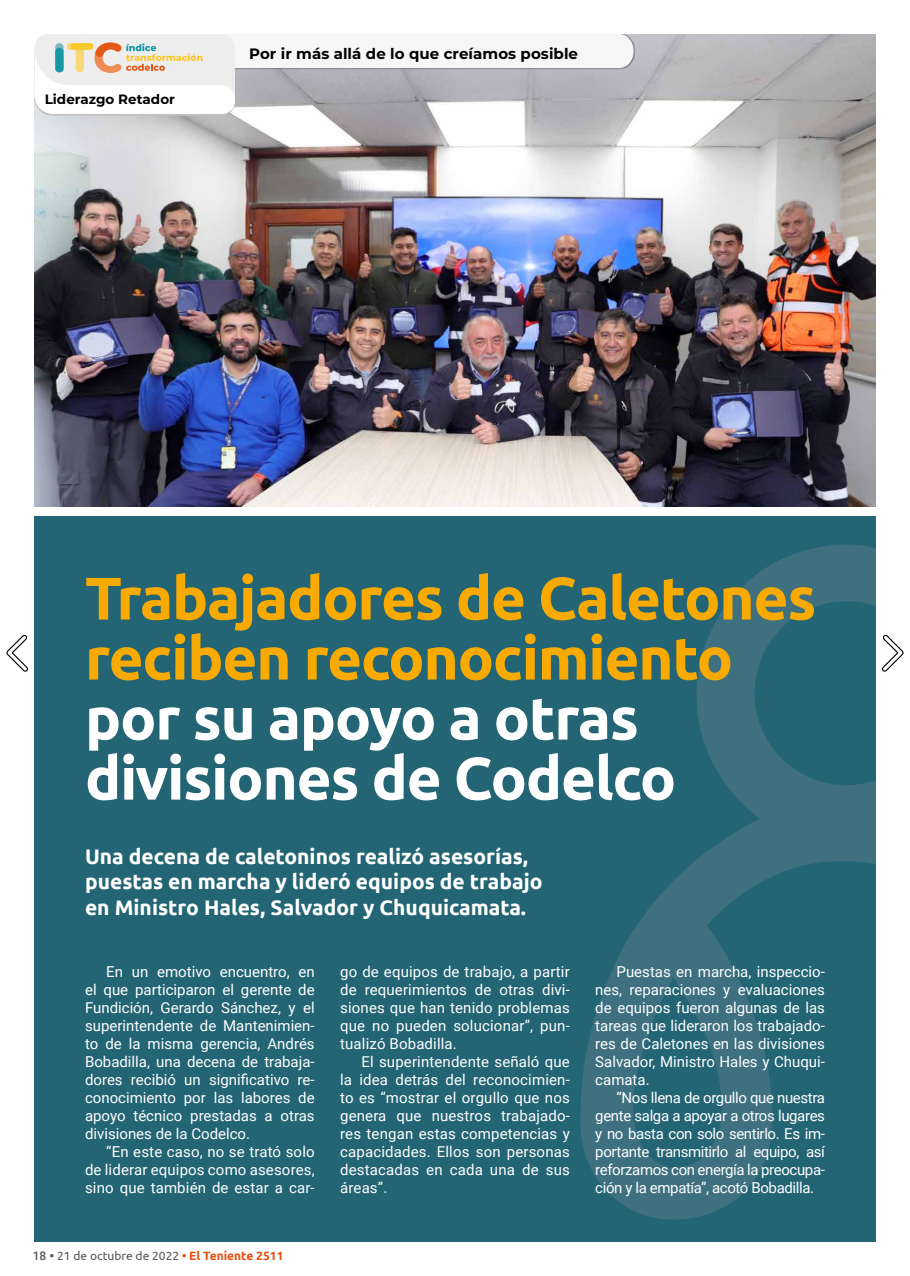
<style>
.page{position:relative;width:910px;height:1276px;background:#fff}
.page>*{position:absolute;margin:0;border:0;box-sizing:border-box;transform-origin:0 0}
.t1{font:700 60px/60px "Ubuntu";letter-spacing:-.02em;color:#f8aa00}
.t2{font:700 60px/60px "Ubuntu";letter-spacing:-.02em;color:#fff}
.t3{font:700 21px/25.5px "Ubuntu";color:#fff}
.t4{font:15px/18px "Roboto";color:#fff;text-align:justify}
.t5{font:700 15px "Montserrat";letter-spacing:.005em;color:#000}
.t6{font:700 13.5px "Montserrat";color:#000}
.t7{font:12px "Ubuntu";color:#575756}
.s1{font-family:"Roboto";font-weight:500}
.s2{font-weight:700}
.s3{font-weight:700;color:#e65113}
</style>
<div class="page">
<div style="left:34px;top:517px;width:842px;height:725px;background:#236574"></div>
<svg style="left:580px;top:544px;width:296px;height:676px"></svg>
<img style="left:34px;top:34px;width:842px;height:472px">
<svg style="left:34px;top:34px;width:600px;height:82px"></svg>
<div style="left:55px;top:48px;width:9px;height:24px;background:#1597a5;border-radius:4px"></div>
<svg style="left:6px;top:634px;width:22px;height:38px"></svg>
<svg style="left:882px;top:634px;width:22px;height:38px"></svg>
<p class="t6" style="left:45px;top:89px;width:132px">Liderazgo Retador</p>
<p class="t5" style="left:249px;top:43px;width:330px">Por ir más allá de lo que creíamos posible</p>
<h1 class="t1" style="left:85px;top:567px;width:733px">Trabajadores de Caletones reciben reconocimiento</h1>
<h1 class="t2" style="left:85px;top:687px;width:593px">por su apoyo a otras divisiones de Codelco</h1>
<h2 class="t3" style="left:85px;top:843px;width:459px">Una decena de caletoninos realizó asesorías, puestas en marcha y lideró equipos de trabajo en Ministro Hales, Salvador y Chuquicamata.</h2>
<p class="t4" style="left:85px;top:962px;width:231px;text-indent:21px">En un emotivo encuentro, en el que participaron el gerente de Fundición, Gerardo Sánchez, y el superintendente de Mantenimien&shy;to de la misma gerencia, Andrés Bobadilla, una decena de trabaja&shy;dores recibió un significativo re&shy;conocimiento por las labores de apoyo técnico prestadas a otras divisiones de la Codelco.</p>
<p class="t4" style="left:85px;top:1142px;width:231px;text-indent:21px">“En este caso, no se trató solo de liderar equipos como asesores, sino que también de estar a car-</p>
<p class="t7" style="left:33px;top:1248px;width:252px"><span class="s1">18</span> <span class="s2">•</span> 21 de octubre de 2022 <span class="s3">• El Teniente 2511</span></p>
<p class="t4" style="left:340px;top:962px;width:231px">go de equipos de trabajo, a partir de requerimientos de otras divi&shy;siones que han tenido problemas que no pueden solucionar”, pun&shy;tualizó Bobadilla.</p>
<p class="t4" style="left:340px;top:1052px;width:231px;text-indent:21px">El superintendente señaló que la idea detrás del reconocimien&shy;to es “mostrar el orgullo que nos genera que nuestros trabajado&shy;res tengan estas competencias y capacidades. Ellos son personas destacadas en cada una de sus áreas”.</p>
<p class="t4" style="left:595px;top:962px;width:231px;text-indent:21px">Puestas en marcha, inspeccio&shy;nes, reparaciones y evaluaciones de equipos fueron algunas de las tareas que lideraron los trabajado&shy;res de Caletones en las divisiones Salvador, Ministro Hales y Chuqui&shy;camata.</p>
<p class="t4" style="left:595px;top:1088px;width:231px;text-indent:21px">“Nos llena de orgullo que nuestra gente salga a apoyar a otros lugares y no basta con solo sentirlo. Es im&shy;portante transmitirlo al equipo, así reforzamos con energía la preocupa&shy;ción y la empatía”, acotó Bobadilla.</p>
</div>
